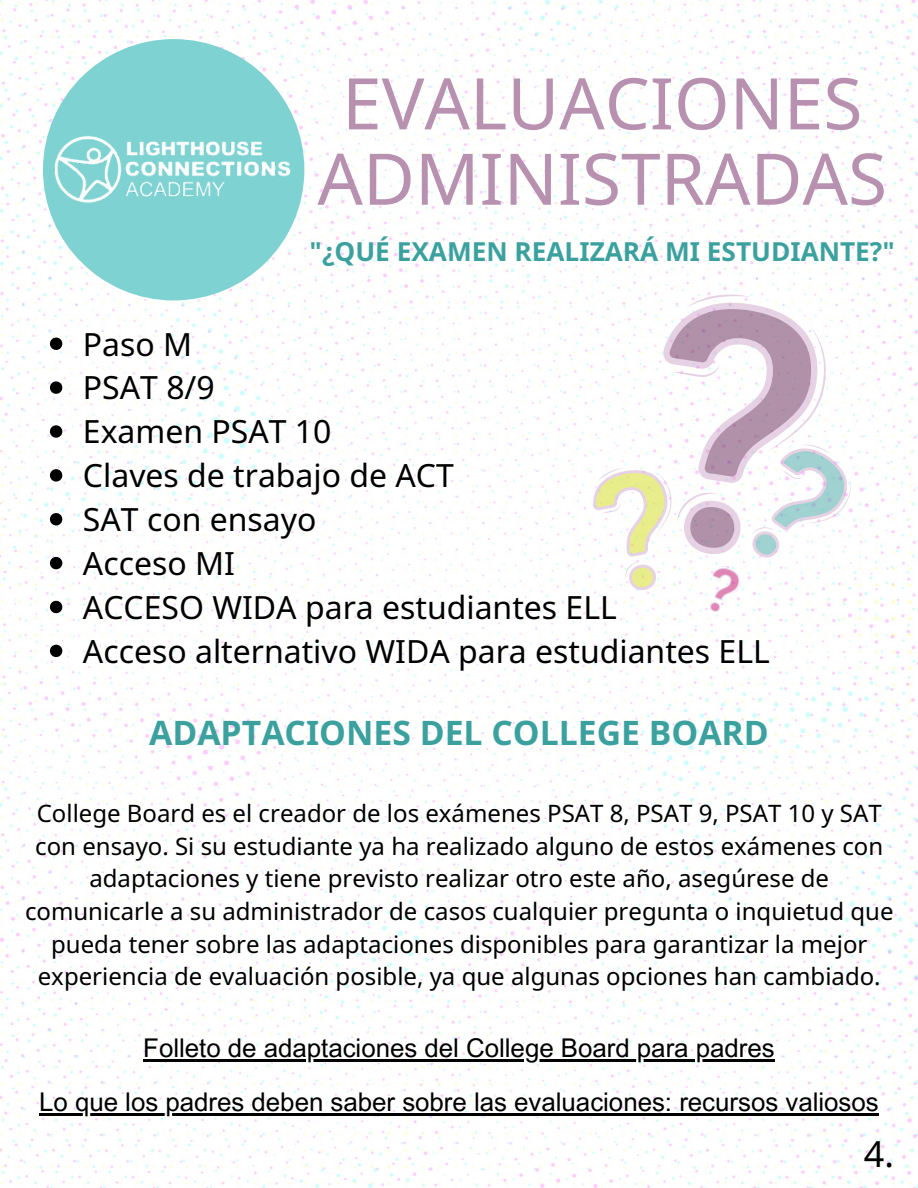
<style>
.page{position:relative;width:918px;height:1188px;background:#fff}
.page>*{position:absolute;margin:0;border:0;box-sizing:border-box;transform-origin:0 0}
.t1{font:71.25px/75.3px "Noto Sans";color:#b891b0;text-align:center}
.t2{font:36px "Noto Sans";color:#000}
.t3{font:700 33.75px "Noto Sans";color:#3aa19f}
.t4{font:31.95px "Noto Sans";color:#000}
.t5{font:700 26.25px "Noto Sans";color:#3aa19f}
.t6{font:25.8px "Arial MT Pro";color:#000}
.t7{font:24px/32.7px "Noto Sans";color:#000;text-align:center}
</style>
<div class="page">
<img style="left:0;top:0;width:918px;height:1188px">
<svg style="left:585px;top:286px;width:269px;height:327px"></svg>
<svg style="left:50px;top:338px;width:12px;height:12px"></svg>
<svg style="left:50px;top:381px;width:12px;height:13px"></svg>
<svg style="left:50px;top:425px;width:12px;height:13px"></svg>
<svg style="left:50px;top:469px;width:12px;height:13px"></svg>
<svg style="left:50px;top:513px;width:12px;height:12px"></svg>
<svg style="left:50px;top:557px;width:12px;height:12px"></svg>
<svg style="left:50px;top:601px;width:12px;height:12px"></svg>
<svg style="left:50px;top:645px;width:12px;height:12px"></svg>
<div style="left:43px;top:39px;width:261px;height:261px;background:#7fd2d2;border-radius:50%"></div>
<img style="left:45px;top:128px;width:257px;height:83px">
<hr style="left:143px;top:1059px;width:632px;height:2px;background:#000">
<hr style="left:39px;top:1113px;width:840px;height:2px;background:#000">
<p class="t1" style="left:317px;top:64px;width:571px">EVALUACIONES<br>ADMINISTRADAS</p>
<p class="t5" style="left:310px;top:233px;width:587px">"¿QUÉ EXAMEN REALIZARÁ MI ESTUDIANTE?"</p>
<p class="t4" style="left:83px;top:321px;width:111px">Paso M</p>
<p class="t4" style="left:83px;top:365px;width:133px">PSAT 8/9</p>
<p class="t4" style="left:83px;top:409px;width:250px">Examen PSAT 10</p>
<p class="t4" style="left:83px;top:453px;width:372px">Claves de trabajo de ACT</p>
<p class="t4" style="left:83px;top:497px;width:235px">SAT con ensayo</p>
<p class="t4" style="left:83px;top:541px;width:153px">Acceso MI</p>
<h2 class="t4" style="left:83px;top:585px;width:535px">ACCESO WIDA para estudiantes ELL</h2>
<p class="t4" style="left:83px;top:629px;width:688px">Acceso alternativo WIDA para estudiantes ELL</p>
<p class="t3" style="left:149px;top:709px;width:621px">ADAPTACIONES DEL COLLEGE BOARD</p>
<h1 class="t7" style="left:25px;top:797px;width:870px">College Board es el creador de los exámenes PSAT 8, PSAT 9, PSAT 10 y SAT con ensayo. Si su estudiante ya ha realizado alguno de estos exámenes con adaptaciones y tiene previsto realizar otro este año, asegúrese de comunicarle a su administrador de casos cualquier pregunta o inquietud que pueda tener sobre las adaptaciones disponibles para garantizar la mejor experiencia de evaluación posible, ya que algunas opciones han cambiado.</h1>
<p class="t6" style="left:143px;top:1038px;width:633px">Folleto de adaptaciones del College Board para padres</p>
<p class="t6" style="left:39px;top:1092px;width:841px">Lo que los padres deben saber sobre las evaluaciones: recursos valiosos</p>
<p class="t2" style="left:864px;top:1128px;width:32px">4.</p>
</div>
